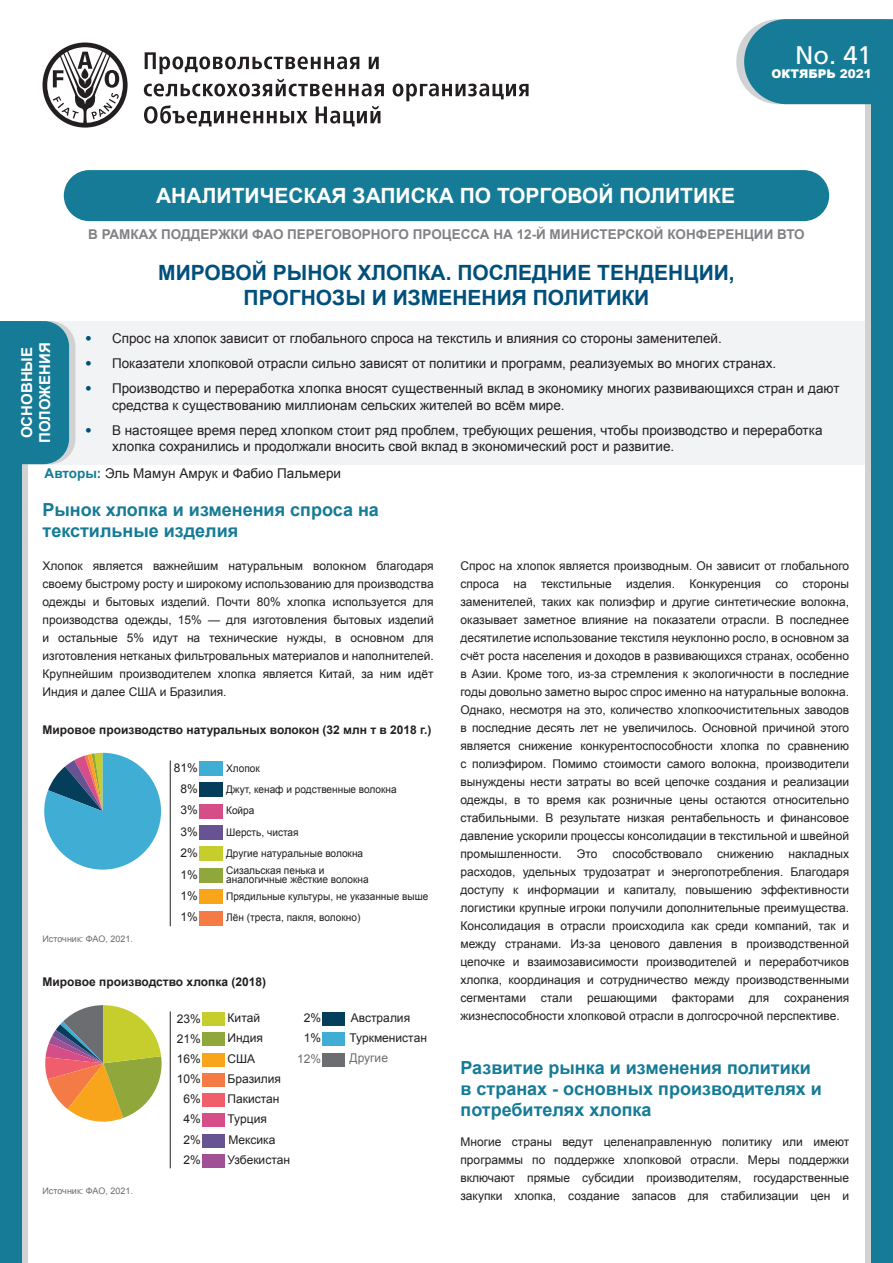
<style>
.page{position:relative;width:893px;height:1263px;background:#fff}
.page>*{position:absolute;margin:0;border:0;box-sizing:border-box;transform-origin:0 0}
.t1{font:25.5px "Frutiger LT Std";color:#fff}
.t2{font:700 21px/25.2px "Arial";color:#01507b;text-align:center}
.t3{font:700 21px "Arial";color:#fff}
.t4{font:700 18px/21px "Arial";color:#157b96}
.t5{font:700 15px/18px "Arial";color:#fff}
.t6{font:13.5px/16.5px "Arial";color:#231f20}
.t7{font:700 13.5px "Arial";color:#808285}
.t8{font:12px/18px "Arial";color:#231f20}
.t9{font:700 12px "Arial";color:#231f20}
.t10{font:900 12px "Arial";color:#fff}
.t11{font:12px "Arial";color:#6c6d70}
.t12{font:10.5px/17px "Arial";color:#231f20;scale:.96 1}
.t13{font:9px "Arial";color:#6c6d70}
.s1{font-family:"Frutiger LT Std";font-weight:300;color:#01507b}
.s2{font-weight:700;color:#157b96}
</style>
<div class="page">
<div style="left:0;top:321px;width:872px;height:143px;background:#f2f3f4"></div>
<svg style="left:865px;top:104px;width:7px;height:1159px;background:#b6c5cb"></svg>
<div style="left:872px;top:87px;width:21px;height:1176px;background:#157b96"></div>
<svg style="left:736px;top:19px;width:157px;height:85px;background:#2c879f"></svg>
<svg style="left:43px;top:43px;width:85px;height:85px"></svg>
<svg style="left:144px;top:52px;width:240px;height:44px"></svg>
<svg style="left:393px;top:84px;width:136px;height:17px"></svg>
<svg style="left:144px;top:105px;width:163px;height:21px"></svg>
<svg style="left:316px;top:106px;width:64px;height:20px"></svg>
<svg style="left:21px;top:464px;width:7px;height:799px;background:#b6c5cb"></svg>
<div style="left:0;top:321px;width:21px;height:942px;background:#157b96"></div>
<svg style="left:21px;top:321px;width:54px;height:143px;background:#3188a0"></svg>
<div style="left:64px;top:170px;width:765px;height:51px;background:#157b96;border-radius:26px"></div>
<div style="left:200px;top:847px;width:23px;height:14px;background:#c6ce2d"></div>
<div style="left:200px;top:868px;width:23px;height:14px;background:#90a73b"></div>
<div style="left:200px;top:889px;width:23px;height:15px;background:#f9a51c"></div>
<div style="left:200px;top:911px;width:23px;height:14px;background:#f47b46"></div>
<div style="left:200px;top:804px;width:23px;height:14px;background:#d54e87"></div>
<div style="left:200px;top:825px;width:23px;height:14px;background:#675393"></div>
<div style="left:200px;top:782px;width:23px;height:15px;background:#043e5b"></div>
<div style="left:200px;top:761px;width:23px;height:14px;background:#40add5"></div>
<svg style="left:44px;top:753px;width:117px;height:117px"></svg>
<hr style="left:170px;top:761px;width:1px;height:165px;background:#231f20">
<div style="left:323px;top:1053px;width:22px;height:13px;background:#6c6d70"></div>
<div style="left:323px;top:1032px;width:22px;height:14px;background:#40add5"></div>
<div style="left:323px;top:1012px;width:22px;height:14px;background:#043e5b"></div>
<div style="left:202px;top:1134px;width:23px;height:13px;background:#675393"></div>
<div style="left:202px;top:1154px;width:23px;height:14px;background:#a15096"></div>
<div style="left:202px;top:1113px;width:23px;height:14px;background:#d54e87"></div>
<div style="left:202px;top:1093px;width:23px;height:14px;background:#f05d6b"></div>
<div style="left:202px;top:1073px;width:23px;height:13px;background:#f47b46"></div>
<div style="left:202px;top:1053px;width:23px;height:13px;background:#f9a51c"></div>
<div style="left:202px;top:1032px;width:23px;height:14px;background:#90a73b"></div>
<div style="left:202px;top:1012px;width:23px;height:14px;background:#c6ce2d"></div>
<svg style="left:45px;top:1005px;width:117px;height:117px"></svg>
<hr style="left:170px;top:1012px;width:1px;height:156px;background:#231f20">
<h1 class="t1" style="left:795px;top:40px;width:78px">No. 41</h1>
<p class="t10" style="left:772px;top:65px;width:102px">ОКТЯБРЬ 2021</p>
<h2 class="t3" style="left:156px;top:182px;width:580px">АНАЛИТИЧЕСКАЯ ЗАПИСКА ПО ТОРГОВОЙ ПОЛИТИКЕ</h2>
<p class="t7" style="left:88px;top:226px;width:718px">В РАМКАХ ПОДДЕРЖКИ ФАО ПЕРЕГОВОРНОГО ПРОЦЕССА НА 12-Й МИНИСТЕРСКОЙ КОНФЕРЕНЦИИ ВТО</p>
<h2 class="t2" style="left:158px;top:261px;width:578px">МИРОВОЙ РЫНОК ХЛОПКА. ПОСЛЕДНИЕ ТЕНДЕНЦИИ,<br>ПРОГНОЗЫ И ИЗМЕНЕНИЯ ПОЛИТИКИ</h2>
<p class="t6" style="left:85px;top:331px;width:638px"><span class="s1">•</span> Спрос на хлопок зависит от глобального спроса на текстиль и влияния со стороны заменителей.</p>
<p class="t6" style="left:85px;top:356px;width:693px"><span class="s1">•</span> Показатели хлопковой отрасли сильно зависят от политики и программ, реализуемых во многих странах.</p>
<p class="t6" style="left:112px;top:381px;width:729px;text-indent:-27px"><span class="s1">•</span> Производство и переработка хлопка вносят существенный вклад в экономику многих развивающихся стран и дают средства к существованию миллионам сельских жителей во всём мире.</p>
<p class="t6" style="left:112px;top:422px;width:712px;text-indent:-27px"><span class="s1">•</span> В настоящее время перед хлопком стоит ряд проблем, требующих решения, чтобы производство и переработка хлопка сохранились и продолжали вносить свой вклад в экономический рост и развитие.</p>
<p class="t5" style="left:18px;top:443px;width:102px;rotate:-90deg">ОСНОВНЫЕ<br>ПОЛОЖЕНИЯ</p>
<p class="t6" style="left:45px;top:465px;width:298px"><span class="s2">Авторы:</span> Эль Мамун Амрук и Фабио Пальмери</p>
<h3 class="t4" style="left:43px;top:500px;width:338px">Рынок хлопка и изменения спроса на текстильные изделия</h3>
<p class="t8" style="left:43px;top:557px;width:393px;text-align:justify">Хлопок является важнейшим натуральным волокном благодаря своему быстрому росту и широкому использованию для производства одежды и бытовых изделий. Почти 80% хлопка используется для производства одежды, 15% — для изготовления бытовых изделий и остальные 5% идут на технические нужды, в основном для изготовления нетканых фильтровальных материалов и наполнителей.<br>Крупнейшим производителем хлопка является Китай, за ним идёт Индия и далее США и Бразилия.</p>
<p class="t8" style="left:460px;top:557px;width:390px;text-align:justify">Спрос на хлопок является производным. Он зависит от глобального спроса на текстильные изделия. Конкуренция со стороны заменителей, таких как полиэфир и другие синтетические волокна, оказывает заметное влияние на показатели отрасли. В последнее десятилетие использование текстиля неуклонно росло, в основном за счёт роста населения и доходов в развивающихся странах, особенно в Азии. Кроме того, из-за стремления к экологичности в последние годы довольно заметно вырос спрос именно на натуральные волокна.<br>Однако, несмотря на это, количество хлопкоочистительных заводов в последние десять лет не увеличилось. Основной причиной этого является снижение конкурентоспособности хлопка по сравнению с полиэфиром. Помимо стоимости самого волокна, производители вынуждены нести затраты во всей цепочке создания и реализации одежды, в то время как розничные цены остаются относительно стабильными. В результате низкая рентабельность и финансовое давление ускорили процессы консолидации в текстильной и швейной промышленности. Это способствовало снижению накладных расходов, удельных трудозатрат и энергопотребления. Благодаря доступу к информации и капиталу, повышению эффективности логистики крупные игроки получили дополнительные преимущества.<br>Консолидация в отрасли происходила как среди компаний, так и между странами. Из-за ценового давления в производственной цепочке и взаимозависимости производителей и переработчиков хлопка, координация и сотрудничество между производственными сегментами стали решающими факторами для сохранения жизнеспособности хлопковой отрасли в долгосрочной перспективе.</p>
<h3 class="t4" style="left:460px;top:1058px;width:363px">Развитие рынка и изменения политики в странах - основных производителях и потребителях хлопка</h3>
<p class="t8" style="left:460px;top:1133px;width:390px;text-align:justify">Многие страны ведут целенаправленную политику или имеют программы по поддержке хлопковой отрасли. Меры поддержки включают прямые субсидии производителям, государственные закупки хлопка, создание запасов для стабилизации цен и</p>
<p class="t9" style="left:43px;top:722px;width:390px">Мировое производство натуральных волокон (32 млн т в 2018 г.)</p>
<p class="t8" style="left:174px;top:758px;width:26px">81%</p>
<p class="t12" style="left:226px;top:759px;width:37px">Хлопок</p>
<p class="t8" style="left:180px;top:780px;width:19px">8%</p>
<p class="t12" style="left:226px;top:781px;width:179px">Джут, кенаф и родственные волокна</p>
<p class="t8" style="left:180px;top:799px;width:19px;line-height:21.5px">3%<br>3%</p>
<p class="t12" style="left:226px;top:800px;width:77px;line-height:21.5px">Койра<br>Шерсть, чистая</p>
<p class="t8" style="left:180px;top:842px;width:19px;line-height:21.5px">2%<br>1%</p>
<p class="t12" style="left:226px;top:845px;width:144px">Другие натуральные волокна<br>Сизальская пенька и</p>
<p class="t12" style="left:226px;top:871px;width:212px">аналогичные жёсткие волокна<br>Прядильные культуры, не указанные выше</p>
<p class="t12" style="left:226px;top:909px;width:141px">Лён (треста, пакля, волокно)</p>
<p class="t8" style="left:180px;top:885px;width:19px;line-height:21.5px">1%<br>1%</p>
<p class="t13" style="left:43px;top:933px;width:92px">Источник: ФАО, 2021.</p>
<p class="t9" style="left:43px;top:974px;width:225px">Мировое производство хлопка (2018)</p>
<p class="t8" style="left:351px;top:1008px;width:61px">Австралия</p>
<p class="t8" style="left:228px;top:1009px;width:34px">Китай</p>
<p class="t8" style="left:304px;top:1009px;width:19px">2%</p>
<p class="t8" style="left:177px;top:1009px;width:26px">23%</p>
<p class="t8" style="left:304px;top:1029px;width:19px">1%</p>
<p class="t8" style="left:350px;top:1029px;width:79px">Туркменистан</p>
<p class="t8" style="left:228px;top:1029px;width:37px">Индия</p>
<p class="t8" style="left:177px;top:1029px;width:26px">21%</p>
<p class="t11" style="left:350px;top:1050px;width:40px">Другие</p>
<p class="t8" style="left:228px;top:1050px;width:29px">США</p>
<p class="t11" style="left:297px;top:1051px;width:26px">12%</p>
<p class="t8" style="left:177px;top:1050px;width:26px">16%</p>
<p class="t8" style="left:177px;top:1070px;width:26px">10%</p>
<p class="t8" style="left:228px;top:1070px;width:55px">Бразилия</p>
<p class="t8" style="left:183px;top:1090px;width:19px">6%</p>
<p class="t8" style="left:228px;top:1090px;width:53px">Пакистан</p>
<p class="t8" style="left:183px;top:1110px;width:19px">4%</p>
<p class="t8" style="left:228px;top:1110px;width:41px">Турция</p>
<p class="t8" style="left:183px;top:1130px;width:19px;line-height:20px">2%<br>2%</p>
<p class="t8" style="left:228px;top:1131px;width:49px">Мексика</p>
<p class="t8" style="left:228px;top:1151px;width:64px">Узбекистан</p>
<p class="t13" style="left:43px;top:1185px;width:92px">Источник: ФАО, 2021.</p>
</div>
